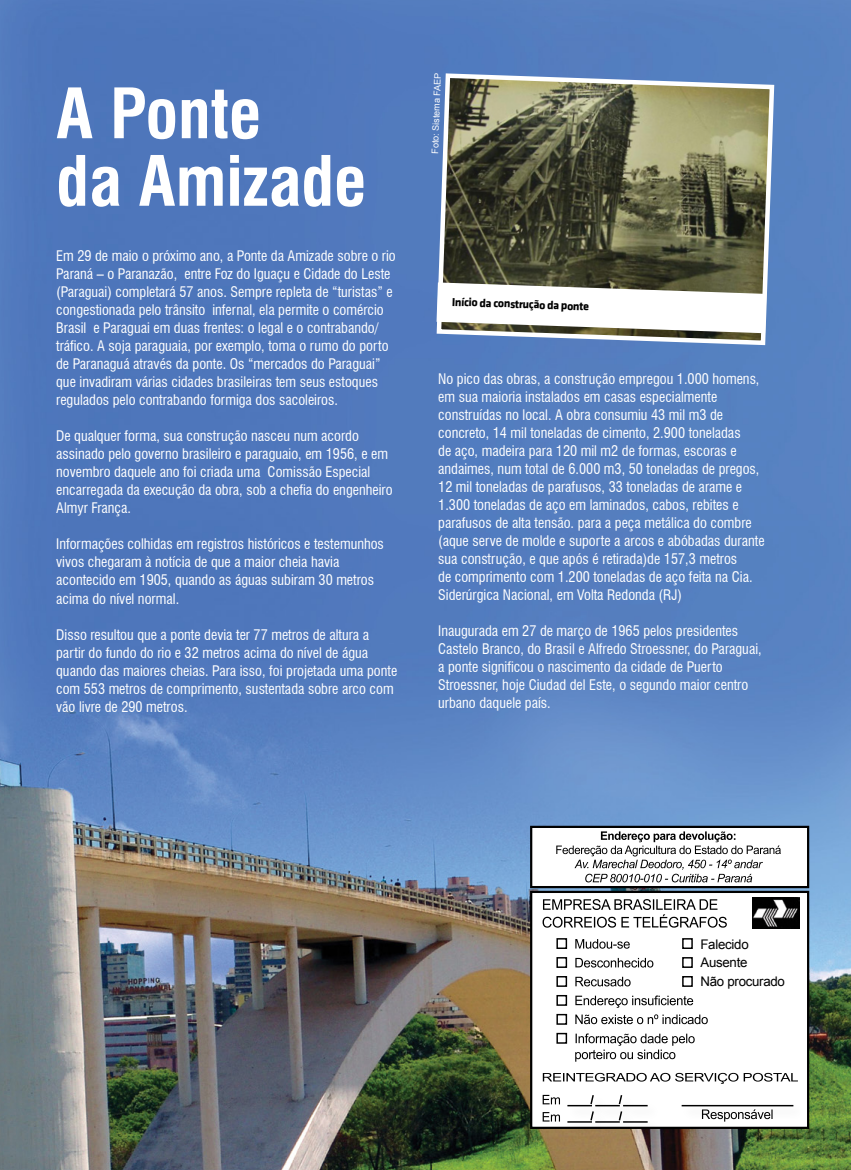
<style>
.page{position:relative;width:851px;height:1170px;background:#fff}
.page>*{position:absolute;margin:0;border:0;box-sizing:border-box;transform-origin:0 0}
.t1{font:700 condensed 67.5px "Swiss 721 BT";color:#fff}
.t2{font:condensed 14.25px/18px "Swiss 721 BT";color:#fff}
.t3{font:13.2px "Arial";letter-spacing:-.02em;color:#000}
.Legenda_1{font:700 12px "Klavika";color:#000}
.t4{font:9px "Arial";color:#fff}
</style>
<div class="page">
<img style="left:0;top:0;width:850px;height:1169px">
<div style="left:530px;top:825px;width:279px;height:63px;background:#fff;border:2px solid #000"></div>
<div style="left:530px;top:890px;width:279px;height:238px;background:#fff;border:2px solid #000"></div>
<div style="left:556px;top:938px;width:11px;height:10px;border:1px solid #000"></div>
<div style="left:556px;top:956px;width:11px;height:11px;border:1px solid #000"></div>
<div style="left:556px;top:975px;width:11px;height:11px;border:1px solid #000"></div>
<div style="left:556px;top:994px;width:11px;height:11px;border:1px solid #000"></div>
<div style="left:556px;top:1013px;width:11px;height:11px;border:1px solid #000"></div>
<div style="left:556px;top:1032px;width:11px;height:11px;border:1px solid #000"></div>
<div style="left:682px;top:938px;width:10px;height:10px;border:1px solid #000"></div>
<div style="left:682px;top:956px;width:10px;height:11px;border:1px solid #000"></div>
<div style="left:682px;top:975px;width:10px;height:11px;border:1px solid #000"></div>
<div style="left:679px;top:1102px;width:128px;height:18px;background:#000;opacity:.15"></div>
<hr style="left:681px;top:1104px;width:112px;height:2px;background:#000">
<div style="left:565px;top:1118px;width:41px;height:19px;background:#000;opacity:.15"></div>
<div style="left:593px;top:1118px;width:40px;height:19px;background:#000;opacity:.15"></div>
<div style="left:621px;top:1118px;width:40px;height:19px;background:#000;opacity:.15"></div>
<div style="left:588px;top:1109px;width:20px;height:24px;background:#000;opacity:.15"></div>
<div style="left:616px;top:1109px;width:20px;height:24px;background:#000;opacity:.15"></div>
<svg style="left:567px;top:1095px;width:80px;height:27px"></svg>
<svg style="left:575px;top:939px;width:54px;height:9px"></svg>
<svg style="left:575px;top:957px;width:78px;height:10px"></svg>
<svg style="left:575px;top:976px;width:55px;height:10px"></svg>
<svg style="left:575px;top:995px;width:118px;height:12px"></svg>
<svg style="left:575px;top:1014px;width:132px;height:10px"></svg>
<svg style="left:575px;top:1033px;width:119px;height:28px"></svg>
<svg style="left:542px;top:1094px;width:18px;height:10px"></svg>
<svg style="left:542px;top:1112px;width:18px;height:9px"></svg>
<svg style="left:542px;top:1072px;width:255px;height:11px"></svg>
<svg style="left:701px;top:1109px;width:71px;height:12px"></svg>
<svg style="left:542px;top:899px;width:184px;height:28px"></svg>
<svg style="left:556px;top:831px;width:224px;height:51px"></svg>
<img style="left:752px;top:897px;width:47px;height:31px">
<svg style="left:434px;top:71px;width:342px;height:276px;background:#666b5c"></svg>
<svg style="left:436px;top:282px;width:330px;height:51px"></svg>
<p class="t1" style="left:56px;top:73px;width:206px">A Ponte</p>
<p class="t1" style="left:56px;top:141px;width:311px">da Amizade</p>
<p class="t2" style="left:56px;top:247px;width:341px">Em 29 de maio o próximo ano, a Ponte da Amizade sobre o rio Paraná – o Paranazão, entre Foz do Iguaçu e Cidade do Leste (Paraguai) completará 57 anos. Sempre repleta de “turistas” e congestionada pelo trânsito infernal, ela permite o comércio Brasil e Paraguai em duas frentes: o legal e o contrabando/ tráfico. A soja paraguaia, por exemplo, toma o rumo do porto de Paranaguá através da ponte. Os “mercados do Paraguai” que invadiram várias cidades brasileiras tem seus estoques regulados pelo contrabando formiga dos sacoleiros.</p>
<p class="t2" style="left:56px;top:427px;width:338px">De qualquer forma, sua construção nasceu num acordo assinado pelo governo brasileiro e paraguaio, em 1956, e em novembro daquele ano foi criada uma Comissão Especial encarregada da execução da obra, sob a chefia do engenheiro Almyr França.</p>
<p class="t2" style="left:56px;top:535px;width:329px">Informações colhidas em registros históricos e testemunhos vivos chegaram à notícia de que a maior cheia havia acontecido em 1905, quando as águas subiram 30 metros acima do nível normal.</p>
<p class="t2" style="left:56px;top:625px;width:342px">Disso resultou que a ponte devia ter 77 metros de altura a partir do fundo do rio e 32 metros acima do nível de água quando das maiores cheias. Para isso, foi projetada uma ponte com 553 metros de comprimento, sustentada sobre arco com vão livre de 290 metros.</p>
<p class="t4" style="left:429px;top:153px;width:83px;rotate:-88deg">Foto: Sistema FAEP</p>
<p class="Legenda_1" style="left:452px;top:295px;width:139px;rotate:2deg">Início da construção da ponte</p>
<p class="t2" style="left:438px;top:370px;width:328px">No pico das obras, a construção empregou 1.000 homens, em sua maioria instalados em casas especialmente construídas no local. A obra consumiu 43 mil m3 de concreto, 14 mil toneladas de cimento, 2.900 toneladas<br>de aço, madeira para 120 mil m2 de formas, escoras e andaimes, num total de 6.000 m3, 50 toneladas de pregos, 12 mil toneladas de parafusos, 33 toneladas de arame e 1.300 toneladas de aço em laminados, cabos, rebites e parafusos de alta tensão. para a peça metálica do combre (aque serve de molde e suporte a arcos e abóbadas durante sua construção, e que após é retirada)de 157,3 metros<br>de comprimento com 1.200 toneladas de aço feita na Cia.<br>Siderúrgica Nacional, em Volta Redonda (RJ)</p>
<p class="t2" style="left:438px;top:622px;width:325px">Inaugurada em 27 de março de 1965 pelos presidentes Castelo Branco, do Brasil e Alfredo Stroessner, do Paraguai, a ponte significou o nascimento da cidade de Puerto Stroessner, hoje Ciudad del Este, o segundo maior centro urbano daquele país.</p>
<p class="t3" style="left:700px;top:935px;width:50px">Falecido</p>
<p class="t3" style="left:700px;top:954px;width:49px">Ausente</p>
<p class="t3" style="left:700px;top:972px;width:86px">Não procurado</p>
</div>
